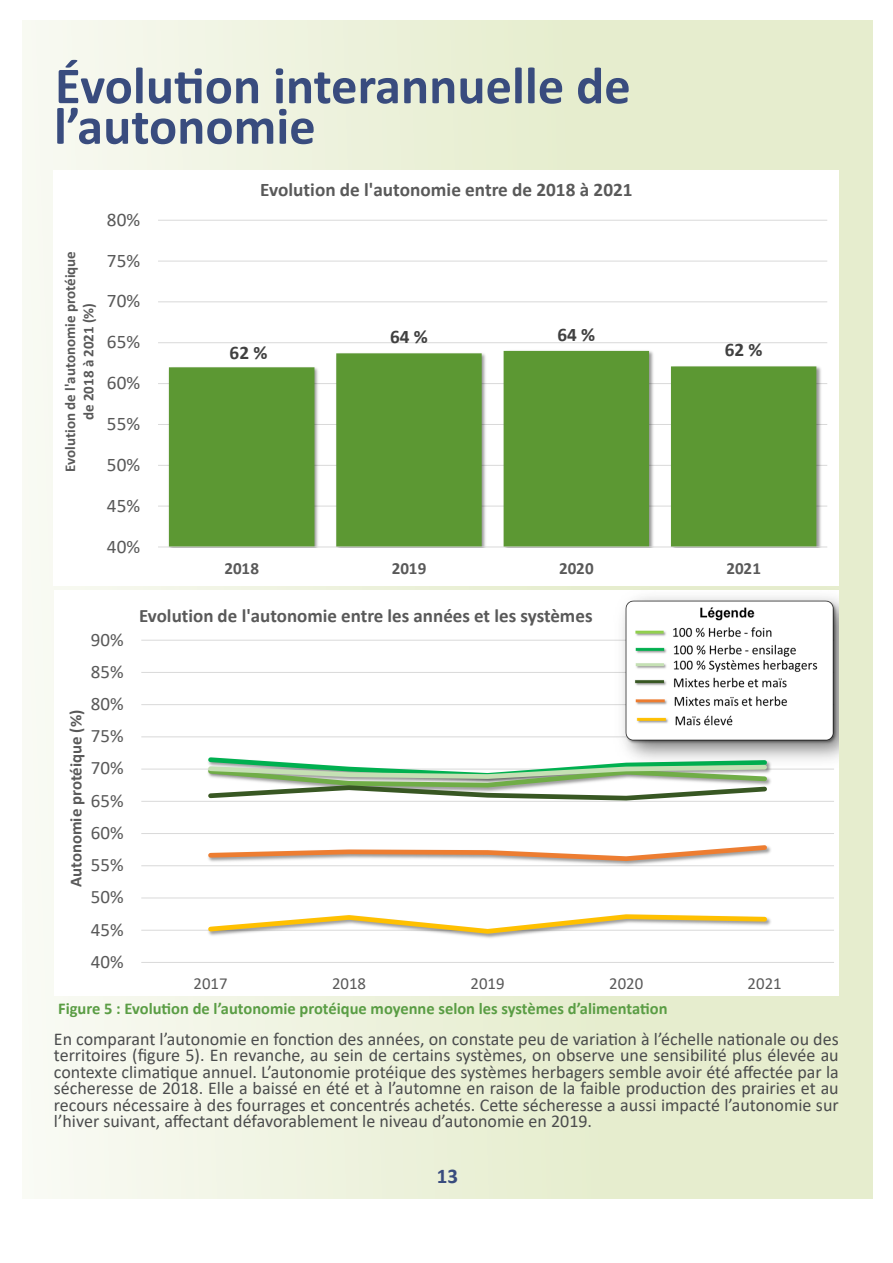
<style>
.page{position:relative;width:893px;height:1263px;background:#fff}
.page>*{position:absolute;margin:0;border:0;box-sizing:border-box;transform-origin:0 0}
.t1{font:700 52.5px/40.5px "Calibri";color:#394c7e}
.t2{font:700 21px "Calibri";color:#394c7e}
.t3{font:700 19.2px "Calibri";color:#595959}
.t4{font:19.2px "Calibri";color:#595959}
.t5{font:700 19.2px "Calibri";color:#404040}
.t6{font:700 18.9px "Calibri";color:#595959}
.t7{font:18.9px "Calibri";color:#595959}
.t8{font:18px/16.5px "Calibri";color:#4b4c4d;text-align:justify}
.t9{font:700 17.1px "Calibri";letter-spacing:.005em;color:#595959}
.t10{font:700 16.8px "Calibri";color:#595959}
.t11{font:16.8px "Calibri";letter-spacing:.005em;color:#595959}
.t12{font:700 16.5px "Calibri";color:#5a9d44}
.t13{font:700 15px/18.3px "Calibri";color:#595959;text-align:center}
</style>
<div class="page">
<div style="left:22px;top:20px;width:851px;height:1178px;background:linear-gradient(to right,#f6f8ef,#e2eac6)"></div>
<div style="left:54px;top:591px;width:785px;height:405px;background:#fff"></div>
<hr style="left:141px;top:930px;width:693px;height:1px;background:#d9d9d9">
<hr style="left:141px;top:897px;width:693px;height:1px;background:#d9d9d9">
<hr style="left:141px;top:865px;width:693px;height:1px;background:#d9d9d9">
<hr style="left:141px;top:833px;width:693px;height:1px;background:#d9d9d9">
<hr style="left:141px;top:801px;width:693px;height:1px;background:#d9d9d9">
<hr style="left:141px;top:769px;width:693px;height:1px;background:#d9d9d9">
<hr style="left:141px;top:736px;width:693px;height:1px;background:#d9d9d9">
<hr style="left:141px;top:704px;width:693px;height:1px;background:#d9d9d9">
<hr style="left:141px;top:672px;width:693px;height:1px;background:#d9d9d9">
<hr style="left:141px;top:640px;width:693px;height:1px;background:#d9d9d9">
<hr style="left:141px;top:962px;width:693px;height:1px;background:#d9d9d9">
<img style="left:471px;top:918px;width:303px;height:20px">
<svg style="left:207px;top:845px;width:563px;height:19px"></svg>
<svg style="left:205px;top:914px;width:564px;height:22px"></svg>
<svg style="left:205px;top:757px;width:565px;height:44px"></svg>
<img style="left:609px;top:586px;width:230px;height:192px">
<img style="left:625px;top:599px;width:213px;height:146px">
<div style="left:755px;top:607px;width:35px;height:14px;background:#fff"></div>
<div style="left:54px;top:170px;width:785px;height:416px;background:#fff"></div>
<hr style="left:158px;top:506px;width:669px;height:1px;background:#d9d9d9">
<hr style="left:158px;top:465px;width:669px;height:1px;background:#d9d9d9">
<hr style="left:158px;top:424px;width:669px;height:1px;background:#d9d9d9">
<hr style="left:158px;top:383px;width:669px;height:1px;background:#d9d9d9">
<hr style="left:158px;top:342px;width:669px;height:1px;background:#d9d9d9">
<hr style="left:158px;top:301px;width:669px;height:1px;background:#d9d9d9">
<hr style="left:158px;top:261px;width:669px;height:1px;background:#d9d9d9">
<hr style="left:158px;top:220px;width:669px;height:1px;background:#d9d9d9">
<svg style="left:169px;top:351px;width:647px;height:196px;background:#72a54e"></svg>
<hr style="left:158px;top:547px;width:669px;height:1px;background:#d9d9d9">
<p class="t1" style="left:54px;top:65px;width:578px">Évolution interannuelle de l’autonomie</p>
<p class="t13" style="left:61px;top:472px;width:222px;rotate:-90deg">Evolution de l'autonomie protéique de 2018 à 2021 (%)</p>
<p class="t4" style="left:107px;top:206px;width:35px">80%</p>
<p class="t4" style="left:107px;top:247px;width:35px">75%</p>
<p class="t4" style="left:107px;top:288px;width:35px">70%</p>
<p class="t4" style="left:107px;top:329px;width:35px">65%</p>
<p class="t4" style="left:107px;top:369px;width:35px">60%</p>
<p class="t4" style="left:107px;top:410px;width:35px">55%</p>
<p class="t4" style="left:107px;top:451px;width:35px">50%</p>
<p class="t4" style="left:107px;top:492px;width:35px">45%</p>
<p class="t4" style="left:107px;top:533px;width:35px">40%</p>
<p class="t3" style="left:260px;top:176px;width:374px">Evolution de l'autonomie entre de 2018 à 2021</p>
<p class="t5" style="left:230px;top:339px;width:39px">62 %</p>
<p class="t5" style="left:390px;top:323px;width:39px">64 %</p>
<p class="t5" style="left:557px;top:321px;width:39px">64 %</p>
<p class="t5" style="left:725px;top:337px;width:39px">62 %</p>
<p class="t9" style="left:224px;top:556px;width:36px">2018</p>
<p class="t9" style="left:392px;top:556px;width:36px">2019</p>
<p class="t9" style="left:559px;top:556px;width:36px">2020</p>
<p class="t9" style="left:726px;top:556px;width:36px">2021</p>
<p class="t6" style="left:139px;top:602px;width:455px">Evolution de l'autonomie entre les années et les systèmes</p>
<p class="t7" style="left:91px;top:626px;width:34px">90%</p>
<p class="t7" style="left:91px;top:658px;width:34px">85%</p>
<p class="t7" style="left:91px;top:691px;width:34px">80%</p>
<p class="t10" style="left:64px;top:887px;width:179px;rotate:-90deg">Autonomie protéique (%)</p>
<p class="t7" style="left:91px;top:723px;width:34px">75%</p>
<p class="t7" style="left:91px;top:755px;width:34px">70%</p>
<p class="t7" style="left:91px;top:787px;width:34px">65%</p>
<p class="t7" style="left:91px;top:819px;width:34px">60%</p>
<p class="t7" style="left:91px;top:852px;width:34px">55%</p>
<p class="t7" style="left:91px;top:884px;width:34px">50%</p>
<p class="t7" style="left:91px;top:916px;width:34px">45%</p>
<p class="t7" style="left:91px;top:948px;width:34px">40%</p>
<p class="t11" style="left:193px;top:972px;width:36px">2017</p>
<p class="t11" style="left:332px;top:972px;width:36px">2018</p>
<p class="t11" style="left:471px;top:972px;width:36px">2019</p>
<p class="t11" style="left:609px;top:972px;width:36px">2020</p>
<p class="t11" style="left:748px;top:972px;width:36px">2021</p>
<p class="t12" style="left:58px;top:997px;width:611px">Figure 5 : Evolution de l’autonomie protéique moyenne selon les systèmes d’alimentation</p>
<p class="t8" style="left:54px;top:1030px;width:786px">En comparant l’autonomie en fonction des années, on constate peu de variation à l’échelle nationale ou des territoires (figure 5). En revanche, au sein de certains systèmes, on observe une sensibilité plus élevée au contexte climatique annuel. L’autonomie protéique des systèmes herbagers semble avoir été affectée par la sécheresse de 2018. Elle a baissé en été et à l’automne en raison de la faible production des prairies et au recours nécessaire à des fourrages et concentrés achetés. Cette sécheresse a aussi impacté l’autonomie sur l’hiver suivant, affectant défavorablement le niveau d’autonomie en 2019.</p>
<p class="t2" style="left:437px;top:1161px;width:23px">13</p>
</div>
